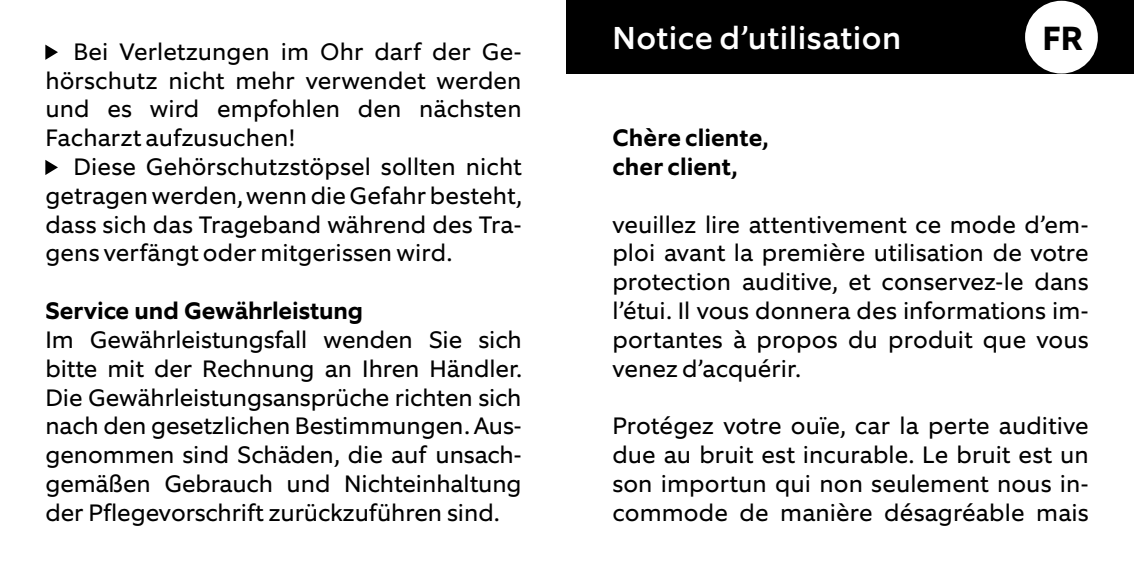
<style>
.page{position:relative;width:1134px;height:567px;background:#fff}
.page>*{position:absolute;margin:0;border:0;box-sizing:border-box;transform-origin:0 0}
.t1{font:700 34px "Equip";color:#000}
.t2{font:500 32px "Equip";letter-spacing:.015em;color:#fff}
.t3{font:24px/28.8px "Equip";letter-spacing:.005em;color:#000;text-align:justify}
.t4{font:700 24px/28.8px "Equip";color:#000}
</style>
<div class="page">
<svg style="left:45px;top:45px;width:13px;height:15px"></svg>
<svg style="left:45px;top:160px;width:13px;height:15px"></svg>
<div style="left:567px;top:0;width:567px;height:74px;background:#000"></div>
<div style="left:1025px;top:1px;width:73px;height:73px;background:#fff;border-radius:50%"></div>
<p class="t3" style="left:45px;top:37px;width:478px;text-indent:28px">Bei Verletzungen im Ohr darf der Ge&shy;hörschutz nicht mehr verwendet werden und es wird empfohlen den nächsten Facharzt aufzusuchen!</p>
<p class="t3" style="left:45px;top:152px;width:478px;text-indent:28px">Diese Gehörschutzstöpsel sollten nicht getragen werden, wenn die Gefahr besteht, dass sich das Trageband während des Tra&shy;gens verfängt oder mitgerissen wird.</p>
<p class="t4" style="left:45px;top:297px;width:319px">Service und Gewährleistung</p>
<p class="t3" style="left:45px;top:325px;width:478px">Im Gewährleistungsfall wenden Sie sich bitte mit der Rechnung an Ihren Händler.<br>Die Gewährleistungsansprüche richten sich nach den gesetzlichen Bestimmungen. Aus&shy;genommen sind Schäden, die auf unsach&shy;gemäßen Gebrauch und Nichteinhaltung der Pflegevorschrift zurückzuführen sind.</p>
<h2 class="t2" style="left:612px;top:17px;width:290px">Notice d’utilisation</h2>
<h1 class="t1" style="left:1042px;top:16px;width:42px">FR</h1>
<p class="t4" style="left:612px;top:124px;width:157px">Chère cliente, cher client,</p>
<p class="t3" style="left:612px;top:210px;width:478px">veuillez lire attentivement ce mode d’em&shy;ploi avant la première utilisation de votre protection auditive, et conservez-le dans l’étui. Il vous donnera des informations im&shy;portantes à propos du produit que vous venez d’acquérir.</p>
<p class="t3" style="left:612px;top:412px;width:478px">Protégez votre ouïe, car la perte auditive due au bruit est incurable. Le bruit est un son importun qui non seulement nous in&shy;commode de manière désagréable mais</p>
</div>
